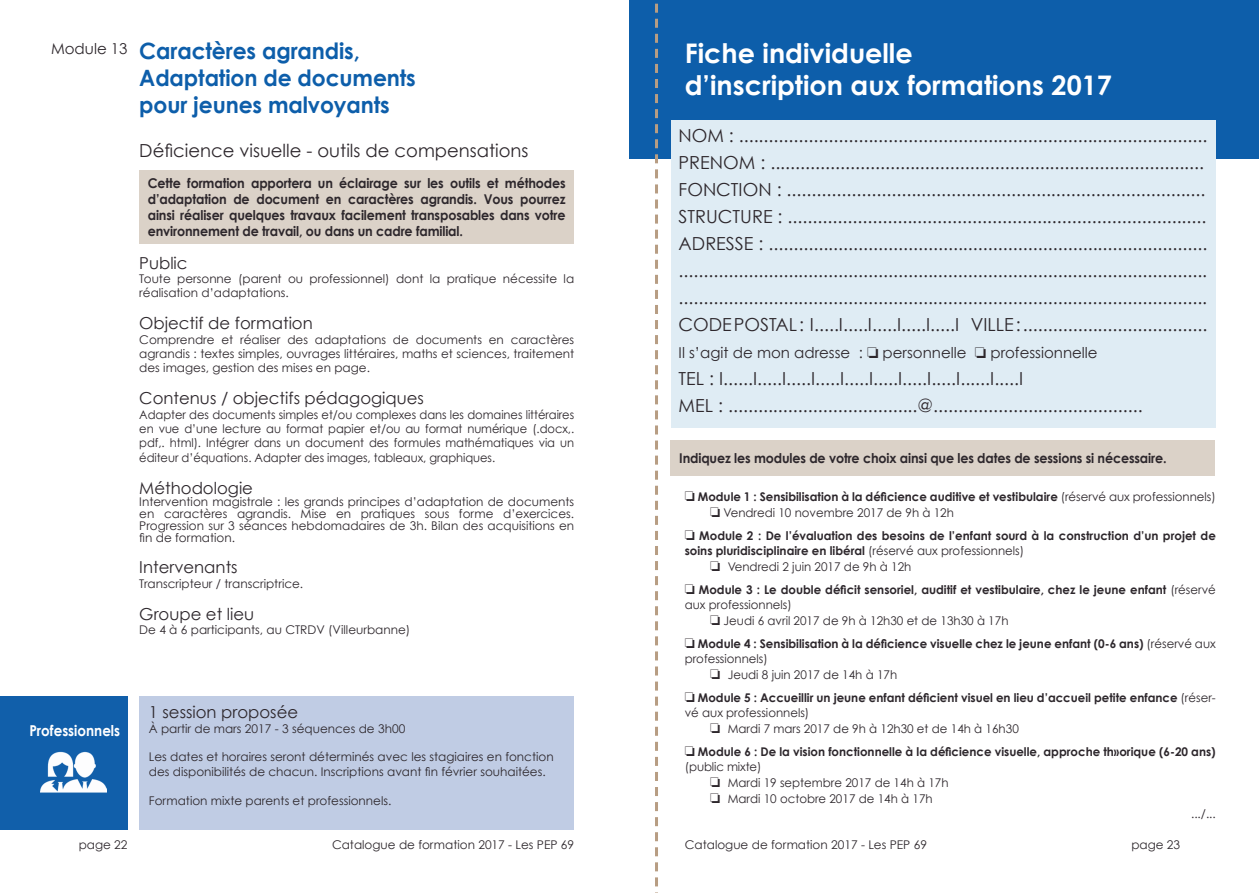
<style>
.page{position:relative;width:1259px;height:893px;background:#fff}
.page>*{position:absolute;margin:0;border:0;box-sizing:border-box;transform-origin:0 0}
.t1{font:700 27px/32.4px "Century Gothic";color:#fff}
.t2{font:700 22.5px/27px "Century Gothic";letter-spacing:-.005em;color:#0d5eaa}
.t3{font:18px/27px "Century Gothic";color:#2d272c}
.t4{font:16.5px "Century Gothic";color:#2d272c}
.t5{font:15px "Century Gothic";color:#2d272c}
.t6{font:700 15px "Century Gothic";color:#fff;scale:.9 1}
.t7{font:700 13.5px/16.2px "Century Gothic";letter-spacing:-.01em;color:#2d272c;text-align:justify;scale:.94 1}
.t8{font:12px/14.4px "Century Gothic";color:#2d272c}
.t9{font:700 12px/14.4px "Century Gothic";color:#2d272c}
.t10{font:12px/14.4px "Century Gothic";color:#2d272c;text-align:justify;scale:.96 1}
.s1{font-weight:400}
</style>
<div class="page">
<div style="left:139px;top:170px;width:435px;height:73px;background:#dbd2c8"></div>
<div style="left:139px;top:696px;width:435px;height:134px;background:#c0cce4"></div>
<div style="left:0;top:696px;width:128px;height:134px;background:#115faa"></div>
<img style="left:41px;top:751px;width:65px;height:42px">
<div style="left:629px;top:0;width:630px;height:158px;background:#0d5eaa"></div>
<svg style="left:655px;top:3px;width:3px;height:890px"></svg>
<div style="left:671px;top:440px;width:544px;height:35px;background:#dbd2c8"></div>
<div style="left:671px;top:120px;width:544px;height:307px;background:#dfecf4"></div>
<h2 class="t2" style="left:139px;top:37px;width:278px;text-indent:-88px"><sup>Module</sup> <sup>13</sup> Caractères agrandis,<br>Adaptation de documents pour jeunes malvoyants</h2>
<h3 class="t3" style="left:139px;top:136px;width:391px">Déficience visuelle - outils de compensations</h3>
<p class="t7" style="left:148px;top:174px;width:446px">Cette formation apportera un éclairage sur les outils et méthodes d’adaptation de document en caractères agrandis. Vous pourrez ainsi réaliser quelques travaux facilement transposables dans votre environnement de travail, ou dans un cadre familial.</p>
<h3 class="t4" style="left:139px;top:253px;width:50px">Public</h3>
<p class="t8" style="left:139px;top:271px;width:436px">Toute personne (parent ou professionnel) dont la pratique nécessite la réalisation d’adaptations.</p>
<h3 class="t4" style="left:139px;top:313px;width:175px">Objectif de formation</h3>
<p class="t8" style="left:139px;top:332px;width:436px;text-align:justify">Comprendre et réaliser des adaptations de documents en caractères agrandis : textes simples, ouvrages littéraires, maths et sciences, traitement des images, gestion des mises en page.</p>
<h3 class="t4" style="left:139px;top:388px;width:286px">Contenus / objectifs pédagogiques</h3>
<p class="t10" style="left:139px;top:407px;width:454px">Adapter des documents simples et/ou complexes dans les domaines littéraires en vue d’une lecture au format papier et/ou au format numérique (.docx,. pdf,. html). Intégrer dans un document des formules mathématiques via un éditeur d’équations. Adapter des images, tableaux, graphiques.</p>
<h3 class="t4" style="left:139px;top:478px;width:115px">Méthodologie</h3>
<p class="t8" style="left:139px;top:495px;width:436px;line-height:12px;text-align:justify">Intervention magistrale : les grands principes d’adaptation de documents en caractères agrandis. Mise en pratiques sous forme d’exercices.<br>Progression sur 3 séances hebdomadaires de 3h. Bilan des acquisitions en fin de formation.</p>
<h3 class="t4" style="left:139px;top:557px;width:100px">Intervenants</h3>
<p class="t8" style="left:139px;top:576px;width:165px">Transcripteur / transcriptrice.</p>
<h3 class="t4" style="left:139px;top:604px;width:116px">Groupe et lieu</h3>
<p class="t8" style="left:139px;top:622px;width:272px">De 4 à 6 participants, au CTRDV (Villeurbanne)</p>
<p class="t6" style="left:29px;top:721px;width:102px">Professionnels</p>
<h3 class="t4" style="left:149px;top:702px;width:151px">1 session proposée</h3>
<p class="t8" style="left:149px;top:721px;width:258px">à partir de mars 2017 - 3 séquences de 3h00</p>
<p class="t8" style="left:149px;top:750px;width:406px">Les dates et horaires seront déterminés avec les stagiaires en fonction des disponibilités de chacun. Inscriptions avant fin février souhaitées.</p>
<p class="t8" style="left:149px;top:793px;width:244px">Formation mixte parents et professionnels.</p>
<p class="t8" style="left:79px;top:837px;width:50px">page 22</p>
<p class="t8" style="left:332px;top:837px;width:244px">Catalogue de formation 2017 - Les PEP 69</p>
<h1 class="t1" style="left:685px;top:36px;width:429px">Fiche individuelle<br>d’inscription aux formations 2017</h1>
<p class="t3" style="left:678px;top:122px;width:530px">NOM : ..............................................................................................<br>PRENOM : .......................................................................................<br>FONCTION : ....................................................................................<br>STRUCTURE : ....................................................................................<br>ADRESSE : ........................................................................................ .......................................................................................................... ..........................................................................................................<br>CODE POSTAL : I.....I.....I.....I.....I.....I VILLE : .....................................</p>
<p class="t5" style="left:678px;top:344px;width:420px">Il s’agit de mon adresse : □ personnelle □ professionnelle</p>
<h3 class="t3" style="left:678px;top:365px;width:465px">TEL : I......I.....I.....I.....I.....I.....I.....I.....I......I.....I<br>MEL : ......................................@..........................................</h3>
<p class="t7" style="left:679px;top:449px;width:520px">Indiquez les modules de votre choix ainsi que les dates de sessions si nécessaire.</p>
<p class="t9" style="left:685px;top:489px;width:532px">□ Module 1 : Sensibilisation à la déficience auditive et vestibulaire <span class="s1">(réservé aux professionnels)</span></p>
<p class="t8" style="left:710px;top:505px;width:245px">□ Vendredi 10 novembre 2017 de 9h à 12h</p>
<p class="t9" style="left:685px;top:528px;width:532px">□ Module 2 : De l’évaluation des besoins de l’enfant sourd à la construction d’un projet de soins pluridisciplinaire en libéral <span class="s1">(réservé aux professionnels)</span></p>
<p class="t8" style="left:710px;top:559px;width:202px">□ Vendredi 2 juin 2017 de 9h à 12h</p>
<p class="t9" style="left:685px;top:582px;width:532px">□ Module 3 : Le double déficit sensoriel, auditif et vestibulaire, chez le jeune enfant <span class="s1">(réservé aux professionnels)</span></p>
<p class="t8" style="left:710px;top:613px;width:300px">□ Jeudi 6 avril 2017 de 9h à 12h30 et de 13h30 à 17h</p>
<p class="t9" style="left:685px;top:636px;width:532px">□ Module 4 : Sensibilisation à la déficience visuelle chez le jeune enfant (0-6 ans) <span class="s1">(réservé aux professionnels)</span></p>
<p class="t8" style="left:710px;top:667px;width:188px">□ Jeudi 8 juin 2017 de 14h à 17h</p>
<p class="t9" style="left:685px;top:690px;width:532px">□ Module 5 : Accueillir un jeune enfant déficient visuel en lieu d’accueil petite enfance <span class="s1">(réser&shy;vé aux professionnels)</span></p>
<p class="t8" style="left:710px;top:721px;width:310px">□ Mardi 7 mars 2017 de 9h à 12h30 et de 14h à 16h30</p>
<p class="t9" style="left:685px;top:744px;width:532px">□ Module 6 : De la vision fonctionnelle à la déficience visuelle, approche th»orique (6-20 ans) <span class="s1">(public mixte)</span></p>
<p class="t8" style="left:710px;top:775px;width:240px">□ Mardi 19 septembre 2017 de 14h à 17h</p>
<p class="t8" style="left:710px;top:791px;width:224px">□ Mardi 10 octobre 2017 de 14h à 17h</p>
<p class="t8" style="left:1191px;top:806px;width:26px">.../...</p>
<p class="t8" style="left:685px;top:837px;width:244px">Catalogue de formation 2017 - Les PEP 69</p>
<p class="t8" style="left:1131px;top:837px;width:50px">page 23</p>
</div>
